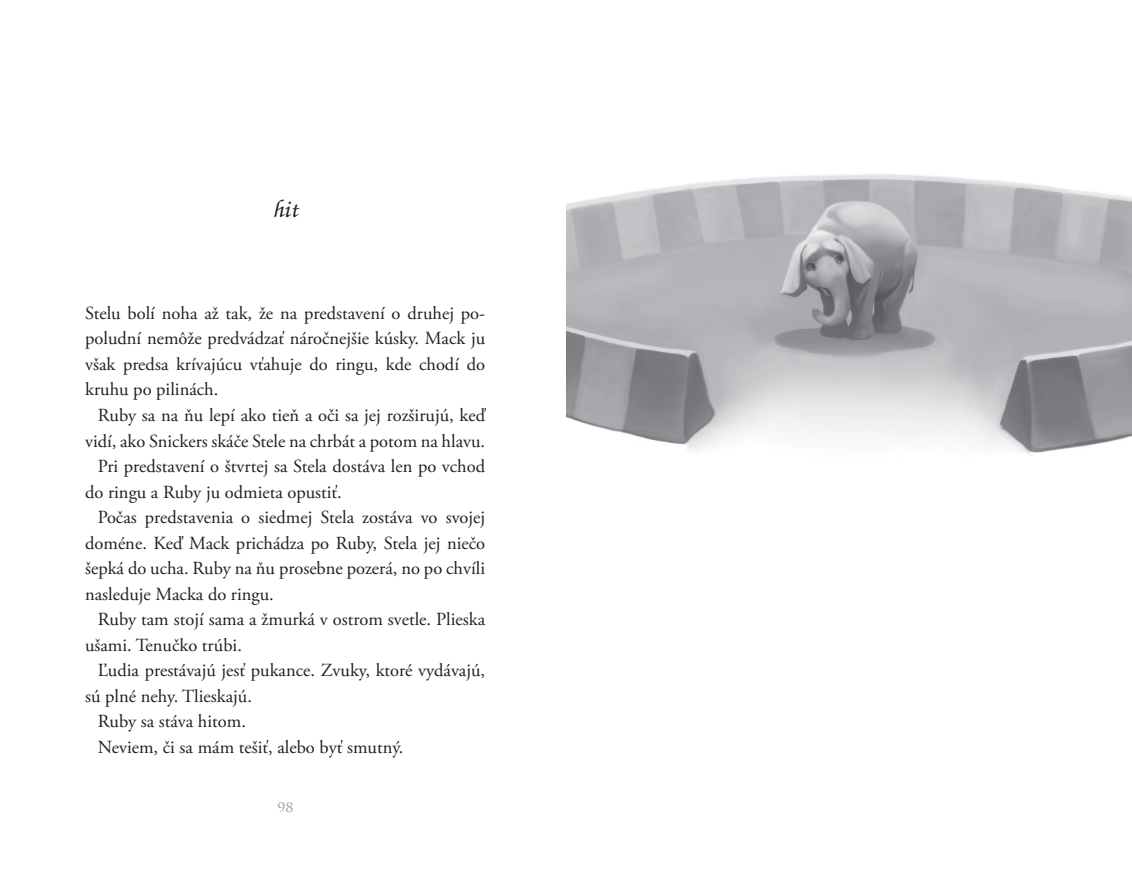
<style>
.page{position:relative;width:1132px;height:876px;background:#fff}
.page>*{position:absolute;margin:0;border:0;box-sizing:border-box;transform-origin:0 0}
.t1{font:italic 500 25.5px "Zapf Chancery CE";color:#231f20}
.t2{font:18.45px/25.5px "Adobe Garamond Pro";color:#231f20;text-align:justify}
.t3{font:15px "Trajan Pro";color:#939598}
</style>
<div class="page">
<img style="left:566px;top:174px;width:565px;height:282px">
<h1 class="t1" style="left:272px;top:193px;width:27px">hit</h1>
<p class="t2" style="left:85px;top:301px;width:401px">Stelu bolí noha až tak, že na predstavení o druhej po&shy;poludní nemôže predvádzať náročnejšie kúsky. Mack ju však predsa krívajúcu vťahuje do ringu, kde chodí do kruhu po pilinách.</p>
<p class="t2" style="left:98px;top:403px;width:388px">Ruby sa na ňu lepí ako tieň a oči sa jej rozširujú, keď</p>
<p class="t2" style="left:85px;top:429px;width:401px">vidí, ako Snickers skáče Stele na chrbát a potom na hlavu.</p>
<p class="t2" style="left:98px;top:454px;width:388px">Pri predstavení o štvrtej sa Stela dostáva len po vchod</p>
<p class="t2" style="left:85px;top:480px;width:258px">do ringu a Ruby ju odmieta opustiť.</p>
<p class="t2" style="left:98px;top:505px;width:388px">Počas predstavenia o siedmej Stela zostáva vo svojej</p>
<p class="t2" style="left:85px;top:531px;width:401px">doméne. Keď Mack prichádza po Ruby, Stela jej niečo</p>
<p class="t2" style="left:85px;top:556px;width:401px">šepká do ucha. Ruby na ňu prosebne pozerá, no po chvíli</p>
<p class="t2" style="left:85px;top:582px;width:190px">nasleduje Macka do ringu.</p>
<p class="t2" style="left:98px;top:607px;width:388px">Ruby tam stojí sama a žmurká v ostrom svetle. Plieska</p>
<p class="t2" style="left:85px;top:633px;width:158px">ušami. Tenučko trúbi.</p>
<p class="t2" style="left:98px;top:658px;width:388px">Ľudia prestávajú jesť pukance. Zvuky, ktoré vydávajú,</p>
<p class="t2" style="left:85px;top:684px;width:168px">sú plné nehy. Tlieskajú.</p>
<p class="t2" style="left:98px;top:709px;width:149px">Ruby sa stáva hitom.</p>
<p class="t2" style="left:98px;top:735px;width:307px">Neviem, či sa mám tešiť, alebo byť smutný.</p>
<p class="t3" style="left:277px;top:797px;width:18px">98</p>
</div>
